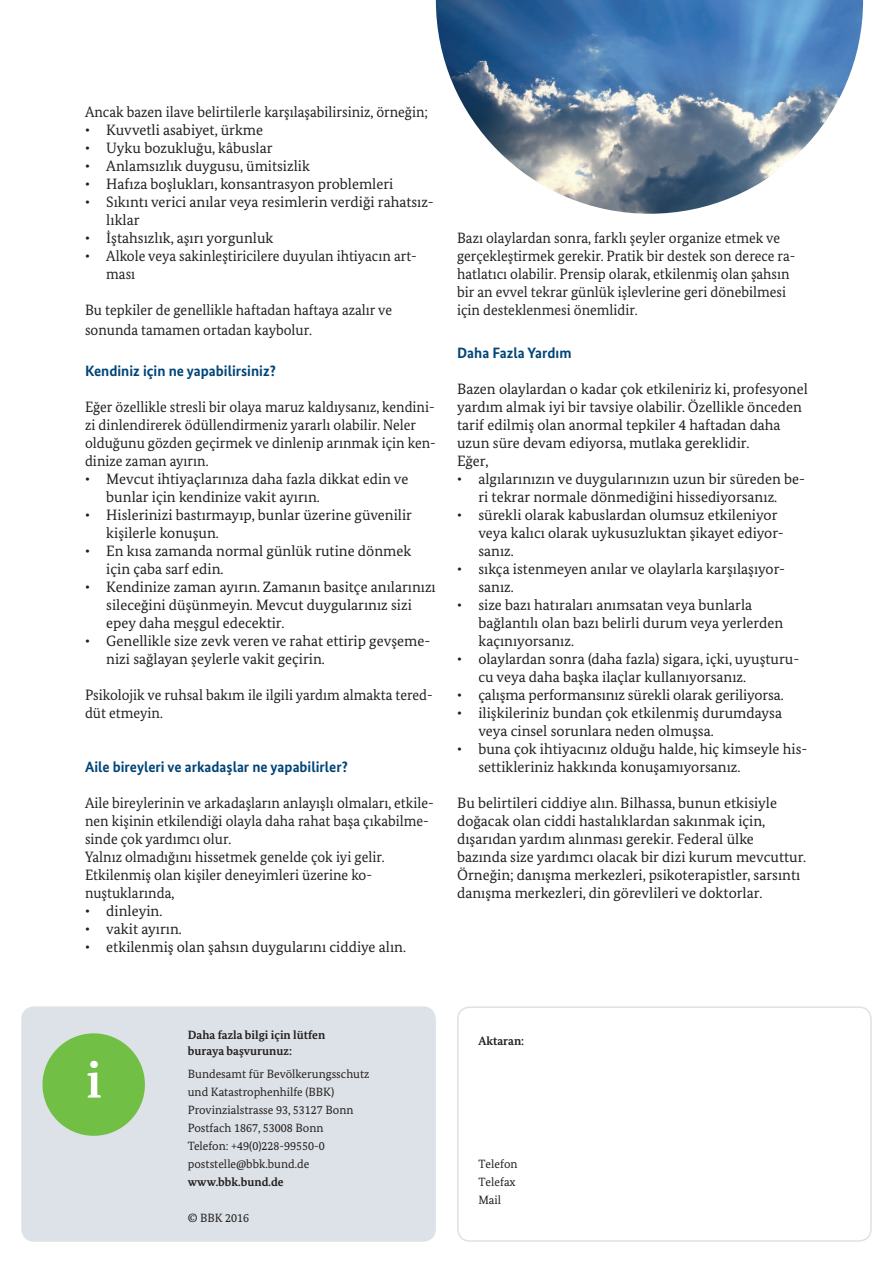
<style>
.page{position:relative;width:893px;height:1263px;background:#fff}
.page>*{position:absolute;margin:0;border:0;box-sizing:border-box;transform-origin:0 0}
.t1{font:700 51px "Bundes Serif";color:#fff}
.t2{font:15px/18px "Bundes Serif";color:#231f20}
.t3{font:15px/18px "Bundes Serif";color:#231f20;scale:.96 1}
.t4{font:700 15px "Bundes Sans";color:#004578}
.t5{font:12px/18px "Bundes Serif";color:#231f20}
.t6{font:700 12px/15.8px "Bundes Serif";color:#231f20}
.s1{font-weight:700}
</style>
<div class="page">
<div style="left:21px;top:1006px;width:415px;height:236px;background:#dce2e7;border-radius:13px"></div>
<div style="left:457px;top:1006px;width:415px;height:236px;border:2px solid #dce2e7;border-radius:12px"></div>
<div style="left:42px;top:1033px;width:103px;height:103px;background:#71bf44;border-radius:50%"></div>
<img style="left:436px;top:0;width:427px;height:214px">
<p class="t3" style="left:85px;top:103px;width:359px">Ancak bazen ilave belirtilerle karşılaşabilirsiniz, örneğin;</p>
<p class="t2" style="left:85px;top:121px;width:180px">• Kuvvetli asabiyet, ürkme</p>
<p class="t2" style="left:85px;top:139px;width:189px">• Uyku bozukluğu, kâbuslar</p>
<p class="t2" style="left:85px;top:157px;width:227px">• Anlamsızlık duygusu, ümitsizlik</p>
<p class="t2" style="left:85px;top:175px;width:310px">• Hafıza boşlukları, konsantrasyon problemleri</p>
<p class="t2" style="left:106px;top:193px;width:329px;text-indent:-21px">• Sıkıntı verici anılar veya resimlerin verdiği rahatsız&shy;lıklar</p>
<p class="t2" style="left:85px;top:229px;width:190px">• İştahsızlık, aşırı yorgunluk</p>
<p class="t2" style="left:106px;top:247px;width:312px;text-indent:-21px">• Alkole veya sakinleştiricilere duyulan ihtiyacın art&shy;ması</p>
<p class="t3" style="left:85px;top:300px;width:321px;line-height:19.5px">Bu tepkiler de genellikle haftadan haftaya azalır ve sonunda tamamen ortadan kaybolur.</p>
<p class="t4" style="left:85px;top:362px;width:192px">Kendiniz için ne yapabilirsiniz?</p>
<p class="t3" style="left:85px;top:398px;width:367px">Eğer özellikle stresli bir olaya maruz kaldıysanız, kendini&shy;zi dinlendirerek ödüllendirmeniz yararlı olabilir. Neler olduğunu gözden geçirmek ve dinlenip arınmak için ken&shy;dinize zaman ayırın.</p>
<p class="t2" style="left:106px;top:470px;width:304px;text-indent:-21px">• Mevcut ihtiyaçlarınıza daha fazla dikkat edin ve bunlar için kendinize vakit ayırın.</p>
<p class="t2" style="left:106px;top:506px;width:307px;text-indent:-21px">• Hislerinizi bastırmayıp, bunlar üzerine güvenilir kişilerle konuşun.</p>
<p class="t2" style="left:106px;top:542px;width:307px;text-indent:-21px">• En kısa zamanda normal günlük rutine dönmek için çaba sarf edin.</p>
<p class="t2" style="left:106px;top:578px;width:331px;text-indent:-21px">• Kendinize zaman ayırın. Zamanın basitçe anılarınızı sileceğini düşünmeyin. Mevcut duygularınız sizi epey daha meşgul edecektir.</p>
<p class="t2" style="left:106px;top:632px;width:325px;text-indent:-21px">• Genellikle size zevk veren ve rahat ettirip gevşeme&shy;nizi sağlayan şeylerle vakit geçirin.</p>
<p class="t3" style="left:85px;top:686px;width:364px">Psikolojik ve ruhsal bakım ile ilgili yardım almakta tered&shy;düt etmeyin.</p>
<p class="t4" style="left:85px;top:758px;width:264px">Aile bireyleri ve arkadaşlar ne yapabilirler?</p>
<p class="t3" style="left:85px;top:794px;width:365px">Aile bireylerinin ve arkadaşların anlayışlı olmaları, etkile&shy;nen kişinin etkilendiği olayla daha rahat başa çıkabilme&shy;sinde çok yardımcı olur.<br>Yalnız olmadığını hissetmek genelde çok iyi gelir.<br>Etkilenmiş olan kişiler deneyimleri üzerine ko&shy;nuştuklarında,</p>
<p class="t2" style="left:85px;top:902px;width:79px">• dinleyin.</p>
<p class="t2" style="left:85px;top:920px;width:98px">• vakit ayırın.</p>
<p class="t2" style="left:85px;top:938px;width:322px">• etkilenmiş olan şahsın duygularını ciddiye alın.</p>
<p class="t3" style="left:457px;top:229px;width:354px">Bazı olaylardan sonra, farklı şeyler organize etmek ve gerçekleştirmek gerekir. Pratik bir destek son derece ra&shy;hatlatıcı olabilir. Prensip olarak, etkilenmiş olan şahsın bir an evvel tekrar günlük işlevlerine geri dönebilmesi için desteklenmesi önemlidir.</p>
<p class="t4" style="left:457px;top:344px;width:116px">Daha Fazla Yardım</p>
<p class="t2" style="left:457px;top:380px;width:352px">Bazen olaylardan o kadar çok etkileniriz ki, profesyonel yardım almak iyi bir tavsiye olabilir. Özellikle önceden tarif edilmiş olan anormal tepkiler 4 haftadan daha uzun süre devam ediyorsa, mutlaka gereklidir.<br>Eğer,</p>
<p class="t2" style="left:457px;top:470px;width:349px;text-align:center">• algılarınızın ve duygularınızın uzun bir süreden be&shy;ri tekrar normale dönmediğini hissediyorsanız.</p>
<p class="t2" style="left:478px;top:506px;width:307px;text-indent:-21px">• sürekli olarak kabuslardan olumsuz etkileniyor veya kalıcı olarak uykusuzluktan şikayet ediyor&shy;sanız.</p>
<p class="t2" style="left:478px;top:560px;width:308px;text-indent:-21px">• sıkça istenmeyen anılar ve olaylarla karşılaşıyor&shy;sanız.</p>
<p class="t2" style="left:478px;top:596px;width:306px;text-indent:-21px">• size bazı hatıraları anımsatan veya bunlarla bağlantılı olan bazı belirli durum veya yerlerden kaçınıyorsanız.</p>
<p class="t2" style="left:478px;top:650px;width:322px;text-indent:-21px">• olaylardan sonra (daha fazla) sigara, içki, uyuşturu&shy;cu veya daha başka ilaçlar kullanıyorsanız.</p>
<p class="t2" style="left:457px;top:686px;width:328px">• çalışma performansınız sürekli olarak geriliyorsa.</p>
<p class="t2" style="left:478px;top:704px;width:305px;text-indent:-21px">• ilişkileriniz bundan çok etkilenmiş durumdaysa veya cinsel sorunlara neden olmuşsa.</p>
<p class="t2" style="left:478px;top:740px;width:330px;text-indent:-21px">• buna çok ihtiyacınız olduğu halde, hiç kimseyle his&shy;settikleriniz hakkında konuşamıyorsanız.</p>
<p class="t2" style="left:457px;top:794px;width:351px">Bu belirtileri ciddiye alın. Bilhassa, bunun etkisiyle doğacak olan ciddi hastalıklardan sakınmak için, dışarıdan yardım alınması gerekir. Federal ülke bazında size yardımcı olacak bir dizi kurum mevcuttur.<br>Örneğin; danışma merkezleri, psikoterapistler, sarsıntı danışma merkezleri, din görevlileri ve doktorlar.</p>
<h1 class="t1" style="left:86px;top:1049px;width:17px">i</h1>
<p class="t6" style="left:188px;top:1027px;width:139px">Daha fazla bilgi için lütfen buraya başvurunuz:</p>
<p class="t5" style="left:188px;top:1065px;width:183px">Bundesamt für Bevölkerungsschutz und Katastrophenhilfe (BBK)<br>Provinzialstrasse 93, 53127 Bonn<br>Postfach 1867, 53008 Bonn<br>Telefon: +49(0)228-99550-0 poststelle@bbk.bund.de <span class="s1">www.bbk.bund.de</span></p>
<p class="t5" style="left:188px;top:1209px;width:63px">© BBK 2016</p>
<p class="t6" style="left:478px;top:1033px;width:47px">Aktaran:</p>
<p class="t5" style="left:478px;top:1155px;width:41px">Telefon<br>Telefax<br>Mail</p>
</div>
